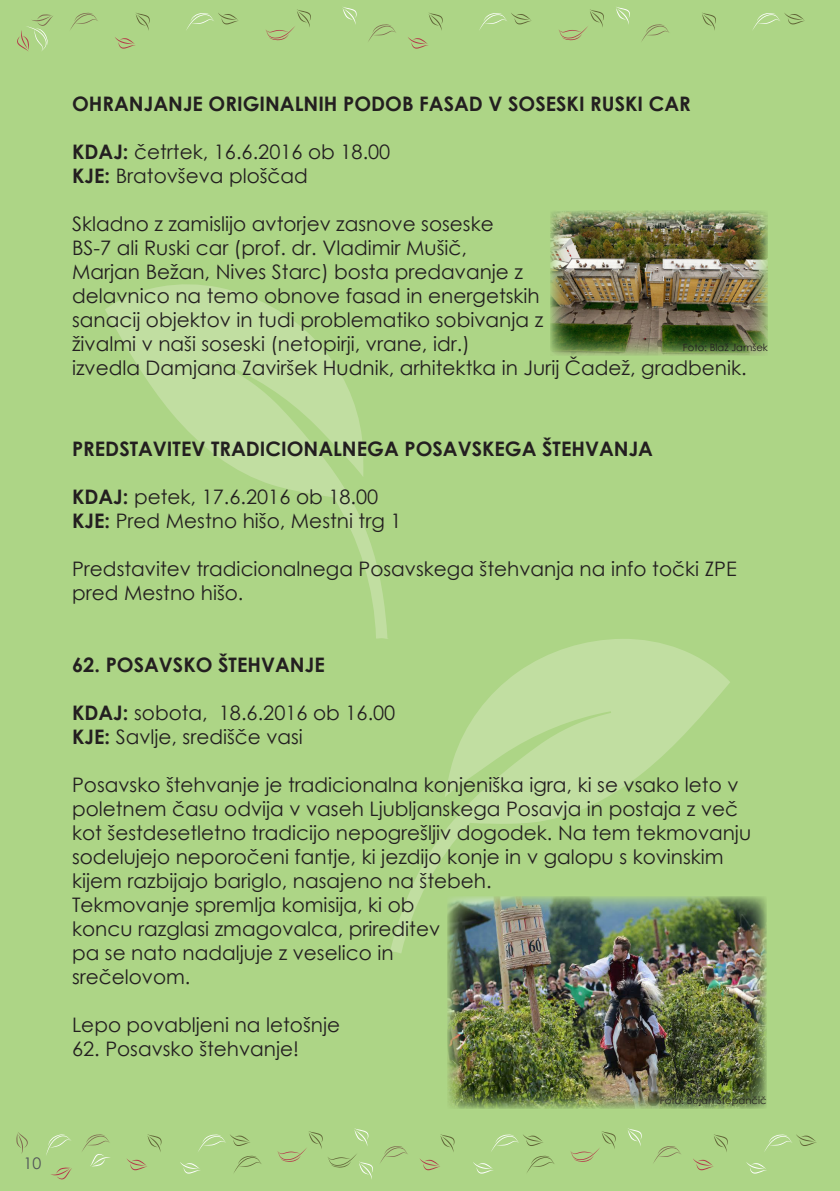
<style>
.page{position:relative;width:840px;height:1191px;background:#fff}
.page>*{position:absolute;margin:0;border:0;box-sizing:border-box;transform-origin:0 0}
.t1{font:20px/24px "Century Gothic";color:#231f20}
.t2{font:700 20px "Century Gothic";color:#231f20}
.t3{font:16px "Century Gothic";color:#515458}
.t4{font:10px "Century Gothic";color:#231f20}
.s1{font-weight:700}
</style>
<div class="page">
<div style="left:0;top:0;width:839px;height:1191px;background:#add586"></div>
<svg style="left:70px;top:13px;width:28px;height:17px"></svg>
<svg style="left:368px;top:24px;width:28px;height:18px"></svg>
<svg style="left:380px;top:1146px;width:28px;height:17px"></svg>
<svg style="left:641px;top:24px;width:28px;height:18px"></svg>
<svg style="left:653px;top:1146px;width:28px;height:17px"></svg>
<svg style="left:46px;top:1134px;width:25px;height:21px"></svg>
<svg style="left:746px;top:1162px;width:20px;height:11px"></svg>
<svg style="left:16px;top:1132px;width:12px;height:22px"></svg>
<svg style="left:115px;top:37px;width:20px;height:12px"></svg>
<svg style="left:126px;top:1158px;width:21px;height:12px"></svg>
<svg style="left:408px;top:37px;width:20px;height:12px"></svg>
<svg style="left:419px;top:1158px;width:21px;height:12px"></svg>
<svg style="left:693px;top:1158px;width:20px;height:12px"></svg>
<svg style="left:186px;top:13px;width:53px;height:17px"></svg>
<svg style="left:180px;top:1134px;width:82px;height:40px"></svg>
<svg style="left:479px;top:13px;width:52px;height:17px"></svg>
<svg style="left:473px;top:1134px;width:82px;height:40px"></svg>
<svg style="left:752px;top:13px;width:52px;height:17px"></svg>
<svg style="left:764px;top:1134px;width:52px;height:18px"></svg>
<svg style="left:342px;top:7px;width:14px;height:18px"></svg>
<svg style="left:616px;top:7px;width:13px;height:18px"></svg>
<svg style="left:627px;top:1128px;width:14px;height:18px"></svg>
<svg style="left:266px;top:9px;width:45px;height:31px"></svg>
<svg style="left:559px;top:9px;width:44px;height:31px"></svg>
<svg style="left:570px;top:1131px;width:45px;height:31px"></svg>
<svg style="left:82px;top:1134px;width:28px;height:32px"></svg>
<svg style="left:277px;top:1128px;width:96px;height:51px"></svg>
<svg style="left:17px;top:14px;width:36px;height:38px"></svg>
<svg style="left:51px;top:1167px;width:21px;height:12px"></svg>
<svg style="left:135px;top:13px;width:15px;height:17px"></svg>
<svg style="left:147px;top:1134px;width:14px;height:18px"></svg>
<svg style="left:428px;top:13px;width:14px;height:17px"></svg>
<svg style="left:440px;top:1134px;width:14px;height:18px"></svg>
<svg style="left:702px;top:13px;width:13px;height:17px"></svg>
<svg style="left:714px;top:1134px;width:13px;height:18px"></svg>
<svg style="left:390px;top:639px;width:340px;height:314px"></svg>
<svg style="left:105px;top:284px;width:283px;height:355px"></svg>
<img style="left:447px;top:896px;width:319px;height:212px">
<img style="left:550px;top:211px;width:217px;height:144px">
<p class="t3" style="left:24px;top:1152px;width:19px">10</p>
<p class="t2" style="left:72px;top:89px;width:620px">OHRANJANJE ORIGINALNIH PODOB FASAD V SOSESKI RUSKI CAR</p>
<p class="t1" style="left:72px;top:139px;width:319px"><span class="s1">KDAJ:</span> četrtek, 16.6.2016 ob 18.00</p>
<p class="t1" style="left:72px;top:163px;width:237px"><span class="s1">KJE:</span> Bratovševa ploščad</p>
<p class="t1" style="left:72px;top:211px;width:423px">Skladno z zamislijo avtorjev zasnove soseske</p>
<p class="t1" style="left:72px;top:235px;width:396px">BS-7 ali Ruski car (prof. dr. Vladimir Mušič,</p>
<p class="t1" style="left:72px;top:259px;width:452px">Marjan Bežan, Nives Starc) bosta predavanje z</p>
<p class="t1" style="left:72px;top:283px;width:469px">delavnico na temo obnove fasad in energetskih</p>
<p class="t1" style="left:72px;top:307px;width:472px">sanacij objektov in tudi problematiko sobivanja z</p>
<p class="t1" style="left:72px;top:331px;width:399px">živalmi v naši soseski (netopirji, vrane, idr.)</p>
<p class="t1" style="left:72px;top:355px;width:675px">izvedla Damjana Zaviršek Hudnik, arhitektka in Jurij Čadež, gradbenik.</p>
<p class="t4" style="left:682px;top:341px;width:86px">Foto: Blaž Jamšek</p>
<p class="t2" style="left:72px;top:433px;width:582px">PREDSTAVITEV TRADICIONALNEGA POSAVSKEGA ŠTEHVANJA</p>
<p class="t1" style="left:72px;top:484px;width:307px"><span class="s1">KDAJ:</span> petek, 17.6.2016 ob 18.00</p>
<p class="t1" style="left:72px;top:508px;width:331px"><span class="s1">KJE:</span> Pred Mestno hišo, Mestni trg 1</p>
<p class="t1" style="left:72px;top:556px;width:666px">Predstavitev tradicionalnega Posavskega štehvanja na info točki ZPE pred Mestno hišo.</p>
<p class="t2" style="left:72px;top:649px;width:254px">62. POSAVSKO ŠTEHVANJE</p>
<p class="t1" style="left:72px;top:700px;width:324px"><span class="s1">KDAJ:</span> sobota, 18.6.2016 ob 16.00</p>
<p class="t1" style="left:72px;top:724px;width:232px"><span class="s1">KJE:</span> Savlje, središče vasi</p>
<p class="t1" style="left:72px;top:772px;width:680px">Posavsko štehvanje je tradicionalna konjeniška igra, ki se vsako leto v poletnem času odvija v vaseh Ljubljanskega Posavja in postaja z več kot šestdesetletno tradicijo nepogrešljiv dogodek. Na tem tekmovanju sodelujejo neporočeni fantje, ki jezdijo konje in v galopu s kovinskim kijem razbijajo bariglo, nasajeno na štebeh.</p>
<p class="t1" style="left:72px;top:892px;width:344px">Tekmovanje spremlja komisija, ki ob</p>
<p class="t1" style="left:72px;top:916px;width:369px">koncu razglasi zmagovalca, prireditev</p>
<p class="t1" style="left:72px;top:940px;width:323px">pa se nato nadaljuje z veselico in</p>
<p class="t1" style="left:72px;top:964px;width:120px">srečelovom.</p>
<p class="t1" style="left:72px;top:1012px;width:269px">Lepo povabljeni na letošnje</p>
<p class="t1" style="left:72px;top:1036px;width:228px">62. Posavsko štehvanje!</p>
<p class="t4" style="left:659px;top:1093px;width:108px">Foto: Bojan Stepančič</p>
</div>
